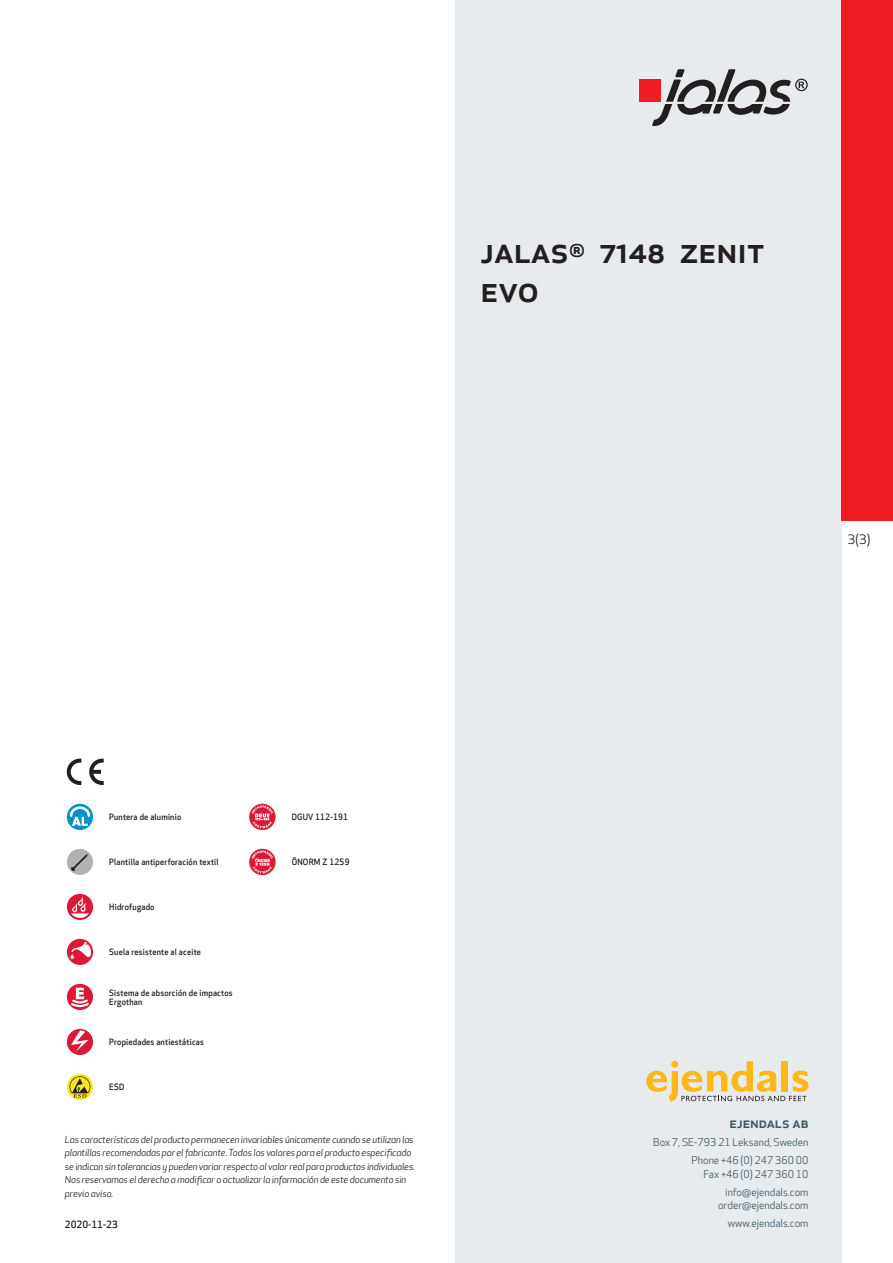
<style>
.page{position:relative;width:893px;height:1263px;background:#fff}
.page>*{position:absolute;margin:0;border:0;box-sizing:border-box;transform-origin:0 0}
.prodname{font:500 36px/39px "Apex New";color:#231f20}
.t1{font:500 15px "Apex New";color:#405968}
.t2{font:12.75px "Apex New";color:#231f20}
.t3{font:10.5px/18px "Apex New";color:#405968;text-align:right}
.t4{font:500 9.75px "Apex New";color:#231f20}
.t5{font:italic 9.45px/13.5px "Apex New";letter-spacing:-.01em;color:#231f20}
.Artikel{font:500 8.55px/9px "Apex New";letter-spacing:.025em;color:#231f20;scale:.95 1}
</style>
<div class="page">
<div style="left:455px;top:0;width:387px;height:1263px;background:#e8ebee"></div>
<svg style="left:646px;top:1061px;width:162px;height:40px"></svg>
<div style="left:842px;top:0;width:51px;height:520px;background:#ee1d23"></div>
<svg style="left:67px;top:804px;width:26px;height:26px"></svg>
<svg style="left:70px;top:806px;width:20px;height:20px"></svg>
<div style="left:67px;top:849px;width:26px;height:26px;background:#b3b0b3;border-radius:50%"></div>
<svg style="left:71px;top:854px;width:17px;height:17px"></svg>
<div style="left:67px;top:894px;width:26px;height:26px;background:#db1836;border-radius:50%"></div>
<svg style="left:71px;top:897px;width:18px;height:21px"></svg>
<div style="left:67px;top:939px;width:26px;height:26px;background:#db1836;border-radius:50%"></div>
<svg style="left:70px;top:942px;width:21px;height:17px"></svg>
<svg style="left:67px;top:984px;width:26px;height:26px"></svg>
<svg style="left:69px;top:988px;width:22px;height:20px"></svg>
<div style="left:67px;top:1029px;width:26px;height:26px;background:#db1836;border-radius:50%"></div>
<svg style="left:71px;top:1030px;width:18px;height:22px"></svg>
<svg style="left:67px;top:1074px;width:26px;height:26px"></svg>
<svg style="left:70px;top:1076px;width:20px;height:22px"></svg>
<svg style="left:249px;top:804px;width:27px;height:26px"></svg>
<svg style="left:252px;top:805px;width:21px;height:23px"></svg>
<svg style="left:249px;top:849px;width:27px;height:26px"></svg>
<svg style="left:252px;top:850px;width:21px;height:23px"></svg>
<svg style="left:89px;top:759px;width:15px;height:26px"></svg>
<svg style="left:67px;top:759px;width:14px;height:26px"></svg>
<div style="left:639px;top:80px;width:22px;height:22px;background:#ee1d23"></div>
<svg style="left:652px;top:69px;width:156px;height:57px"></svg>
<p class="prodname" style="left:480px;top:230px;width:286px">JALAS<sup>®</sup> 7148 ZENIT<br>EVO</p>
<h3 class="t2" style="left:848px;top:531px;width:24px">3(3)</h3>
<p class="Artikel" style="left:109px;top:812px;width:77px">Puntera de aluminio</p>
<p class="Artikel" style="left:109px;top:857px;width:117px">Plantilla antiperforación textil</p>
<p class="Artikel" style="left:109px;top:902px;width:49px">Hidrofugado</p>
<p class="Artikel" style="left:109px;top:947px;width:98px">Suela resistente al aceite</p>
<p class="Artikel" style="left:109px;top:988px;width:131px">Sistema de absorción de impactos<br>Ergothan</p>
<p class="Artikel" style="left:109px;top:1037px;width:101px">Propiedades antiestáticas</p>
<p class="Artikel" style="left:109px;top:1082px;width:17px">ESD</p>
<p class="Artikel" style="left:292px;top:812px;width:61px">DGUV 112-191</p>
<p class="Artikel" style="left:292px;top:857px;width:62px">ÖNORM Z 1259</p>
<p class="t5" style="left:65px;top:1132px;width:352px">Las características del producto permanecen invariables únicamente cuando se utilizan las plantillas recomendadas por el fabricante. Todos los valores para el producto especificado se indican sin tolerancias y pueden variar respecto al valor real para productos individuales.<br>Nos reservamos el derecho a modificar o actualizar la información de este documento sin previo aviso.</p>
<p class="t4" style="left:65px;top:1218px;width:54px">2020-11-23</p>
<h2 class="t1" style="left:729px;top:1113px;width:80px">ejendals ab</h2>
<p class="t3" style="left:653px;top:1133px;width:157px">Box 7, SE-793 21 Leksand, Sweden<br>Phone +46 (0) 247 360 00</p>
<p class="t3" style="left:703px;top:1165px;width:107px">Fax +46 (0) 247 360 10 info@ejendals.com</p>
<p class="t3" style="left:718px;top:1196px;width:92px">order@ejendals.com</p>
<p class="t3" style="left:728px;top:1215px;width:82px">www.ejendals.com</p>
</div>
